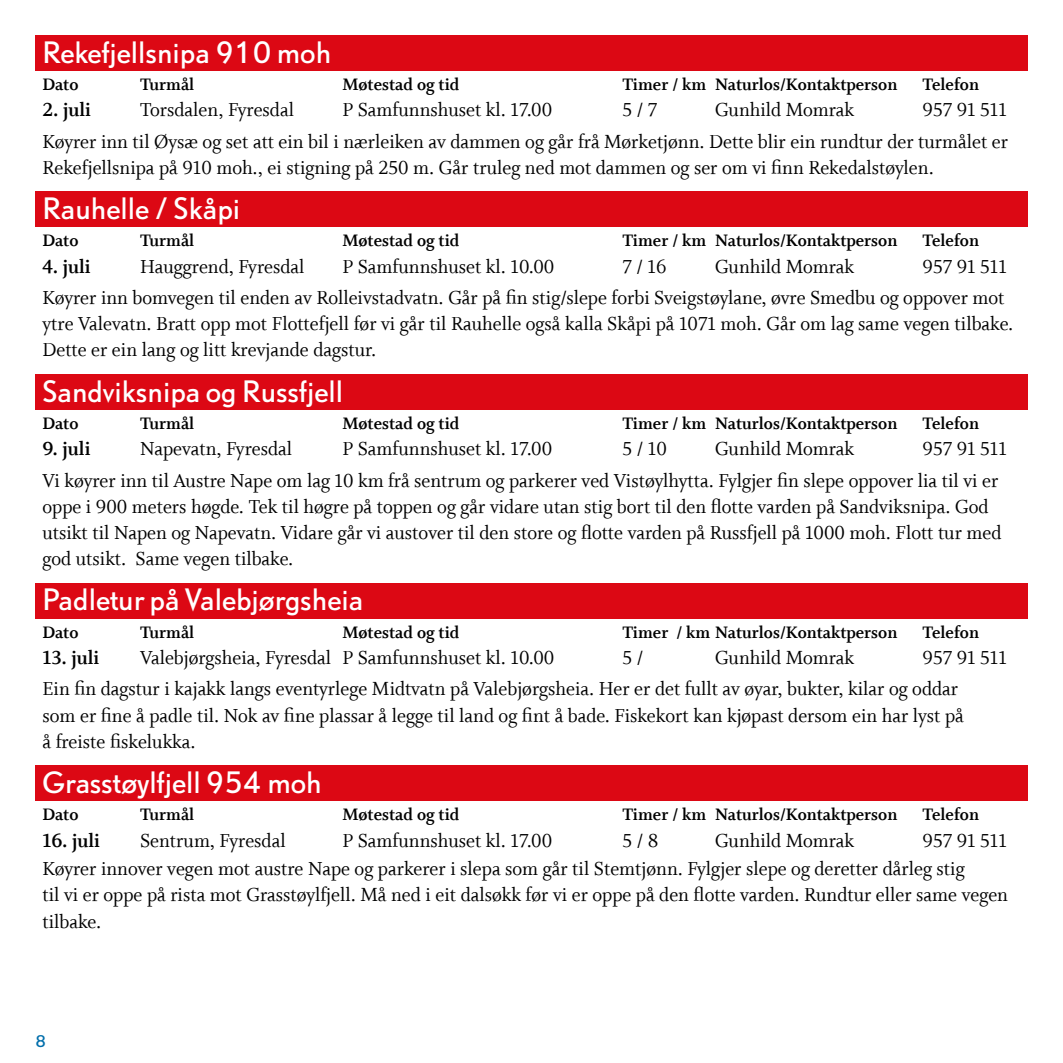
<style>
.page{position:relative;width:1063px;height:1063px;background:#fff}
.page>*{position:absolute;margin:0;border:0;box-sizing:border-box;transform-origin:0 0}
.t1{font:27.5px "DTL Nobel TOT";color:#fff}
.t2{font:21.25px/26.2px "Whitman Roman LF";color:#000}
.t3{font:21.25px "Whitman Bold LF";color:#000}
.t4{font:18.75px "Whitman Bold LF";color:#000}
.t5{font:15px "DTL Nobel TOT";color:#006eab}
</style>
<div class="page">
<div style="left:35px;top:35px;width:993px;height:36px;background:#dc0814"></div>
<div style="left:35px;top:191px;width:993px;height:36px;background:#dc0814"></div>
<div style="left:35px;top:374px;width:993px;height:35px;background:#dc0814"></div>
<div style="left:35px;top:583px;width:993px;height:35px;background:#dc0814"></div>
<div style="left:35px;top:765px;width:993px;height:36px;background:#dc0814"></div>
<p class="t1" style="left:43px;top:33px;width:290px">Rekefjellsnipa 910 moh</p>
<p class="t4" style="left:43px;top:74px;width:38px">Dato</p>
<p class="t4" style="left:140px;top:74px;width:56px">Turmål</p>
<p class="t4" style="left:343px;top:74px;width:118px">Møtestad og tid</p>
<p class="t4" style="left:623px;top:74px;width:276px">Timer / km Naturlos/Kontaktperson</p>
<p class="t4" style="left:923px;top:74px;width:58px">Telefon</p>
<p class="t3" style="left:43px;top:98px;width:50px">2. juli</p>
<p class="t2" style="left:140px;top:97px;width:156px">Torsdalen, Fyresdal</p>
<p class="t2" style="left:343px;top:97px;width:211px">P Samfunnshuset kl. 17.00</p>
<p class="t2" style="left:623px;top:97px;width:36px">5 / 7</p>
<p class="t2" style="left:715px;top:97px;width:141px">Gunhild Momrak</p>
<p class="t2" style="left:43px;top:95px;width:967px;line-height:31.2px;text-align:right">957 91 511<br>Køyrer inn til Øysæ og set att ein bil i nærleiken av dammen og går frå Mørketjønn. Dette blir ein rundtur der turmålet er</p>
<p class="t2" style="left:43px;top:155px;width:893px">Rekefjellsnipa på 910 moh., ei stigning på 250 m. Går truleg ned mot dammen og ser om vi finn Rekedalstøylen.</p>
<p class="t1" style="left:43px;top:190px;width:199px">Rauhelle / Skåpi</p>
<p class="t4" style="left:43px;top:230px;width:38px">Dato</p>
<p class="t4" style="left:140px;top:230px;width:56px">Turmål</p>
<p class="t4" style="left:343px;top:230px;width:118px">Møtestad og tid</p>
<p class="t4" style="left:623px;top:230px;width:276px">Timer / km Naturlos/Kontaktperson</p>
<p class="t4" style="left:923px;top:230px;width:58px">Telefon</p>
<p class="t3" style="left:43px;top:254px;width:50px">4. juli</p>
<p class="t2" style="left:140px;top:254px;width:166px">Hauggrend, Fyresdal</p>
<p class="t2" style="left:343px;top:254px;width:213px">P Samfunnshuset kl. 10.00</p>
<p class="t2" style="left:623px;top:254px;width:46px">7 / 16</p>
<p class="t2" style="left:715px;top:254px;width:141px">Gunhild Momrak</p>
<p class="t2" style="left:43px;top:251px;width:966px;line-height:31.2px;text-align:right">957 91 511<br>Køyrer inn bomvegen til enden av Rolleivstadvatn. Går på fin stig/slepe forbi Sveigstøylane, øvre Smedbu og oppover mot</p>
<p class="t2" style="left:43px;top:311px;width:972px">ytre Valevatn. Bratt opp mot Flottefjell før vi går til Rauhelle også kalla Skåpi på 1071 moh. Går om lag same vegen tilbake.<br>Dette er ein lang og litt krevjande dagstur.</p>
<p class="t1" style="left:43px;top:372px;width:302px">Sandviksnipa og Russfjell</p>
<p class="t4" style="left:43px;top:413px;width:38px">Dato</p>
<p class="t4" style="left:140px;top:413px;width:56px">Turmål</p>
<p class="t4" style="left:343px;top:413px;width:118px">Møtestad og tid</p>
<p class="t4" style="left:623px;top:413px;width:276px">Timer / km Naturlos/Kontaktperson</p>
<p class="t4" style="left:923px;top:413px;width:58px">Telefon</p>
<p class="t3" style="left:43px;top:437px;width:50px">9. juli</p>
<p class="t2" style="left:140px;top:436px;width:154px">Napevatn, Fyresdal</p>
<p class="t2" style="left:343px;top:436px;width:211px">P Samfunnshuset kl. 17.00</p>
<p class="t2" style="left:623px;top:436px;width:46px">5 / 10</p>
<p class="t2" style="left:715px;top:436px;width:141px">Gunhild Momrak</p>
<p class="t2" style="left:43px;top:434px;width:966px;line-height:31.2px;text-indent:880px">957 91 511<br>Vi køyrer inn til Austre Nape om lag 10 km frå sentrum og parkerer ved Vistøylhytta. Fylgjer fin slepe oppover lia til vi er</p>
<p class="t2" style="left:43px;top:494px;width:960px">oppe i 900 meters høgde. Tek til høgre på toppen og går vidare utan stig bort til den flotte varden på Sandviksnipa. God utsikt til Napen og Napevatn. Vidare går vi austover til den store og flotte varden på Russfjell på 1000 moh. Flott tur med god utsikt. Same vegen tilbake.</p>
<p class="t1" style="left:43px;top:581px;width:322px">Padletur på Valebjørgsheia</p>
<p class="t4" style="left:43px;top:622px;width:38px">Dato</p>
<p class="t4" style="left:140px;top:622px;width:56px">Turmål</p>
<p class="t4" style="left:343px;top:622px;width:118px">Møtestad og tid</p>
<p class="t4" style="left:623px;top:622px;width:276px">Timer / km Naturlos/Kontaktperson</p>
<p class="t4" style="left:923px;top:622px;width:58px">Telefon</p>
<p class="t3" style="left:43px;top:646px;width:58px">13. juli</p>
<p class="t2" style="left:140px;top:645px;width:416px">Valebjørgsheia, Fyresdal P Samfunnshuset kl. 10.00</p>
<p class="t2" style="left:623px;top:645px;width:22px">5 /</p>
<p class="t2" style="left:715px;top:645px;width:141px">Gunhild Momrak</p>
<p class="t2" style="left:43px;top:642px;width:966px;line-height:31.2px;text-indent:880px">957 91 511<br>Ein fin dagstur i kajakk langs eventyrlege Midtvatn på Valebjørgsheia. Her er det fullt av øyar, bukter, kilar og oddar</p>
<p class="t2" style="left:43px;top:702px;width:923px">som er fine å padle til. Nok av fine plassar å legge til land og fint å bade. Fiskekort kan kjøpast dersom ein har lyst på å freiste fiskelukka.</p>
<p class="t1" style="left:43px;top:763px;width:281px">Grasstøylfjell 954 moh</p>
<p class="t4" style="left:43px;top:804px;width:38px">Dato</p>
<p class="t4" style="left:140px;top:804px;width:56px">Turmål</p>
<p class="t4" style="left:343px;top:804px;width:118px">Møtestad og tid</p>
<p class="t4" style="left:623px;top:804px;width:276px">Timer / km Naturlos/Kontaktperson</p>
<p class="t4" style="left:923px;top:804px;width:58px">Telefon</p>
<p class="t3" style="left:43px;top:828px;width:59px">16. juli</p>
<p class="t2" style="left:140px;top:827px;width:147px">Sentrum, Fyresdal</p>
<p class="t2" style="left:343px;top:827px;width:211px">P Samfunnshuset kl. 17.00</p>
<p class="t2" style="left:623px;top:827px;width:38px">5 / 8</p>
<p class="t2" style="left:715px;top:827px;width:141px">Gunhild Momrak</p>
<p class="t2" style="left:43px;top:826px;width:966px;line-height:28.8px;text-indent:880px">957 91 511<br>Køyrer innover vegen mot austre Nape og parkerer i slepa som går til Stemtjønn. Fylgjer slepe og deretter dårleg stig</p>
<p class="t2" style="left:43px;top:882px;width:967px">til vi er oppe på rista mot Grasstøylfjell. Må ned i eit dalsøkk før vi er oppe på den flotte varden. Rundtur eller same vegen tilbake.</p>
<p class="t5" style="left:35px;top:1031px;width:12px">8</p>
</div>
